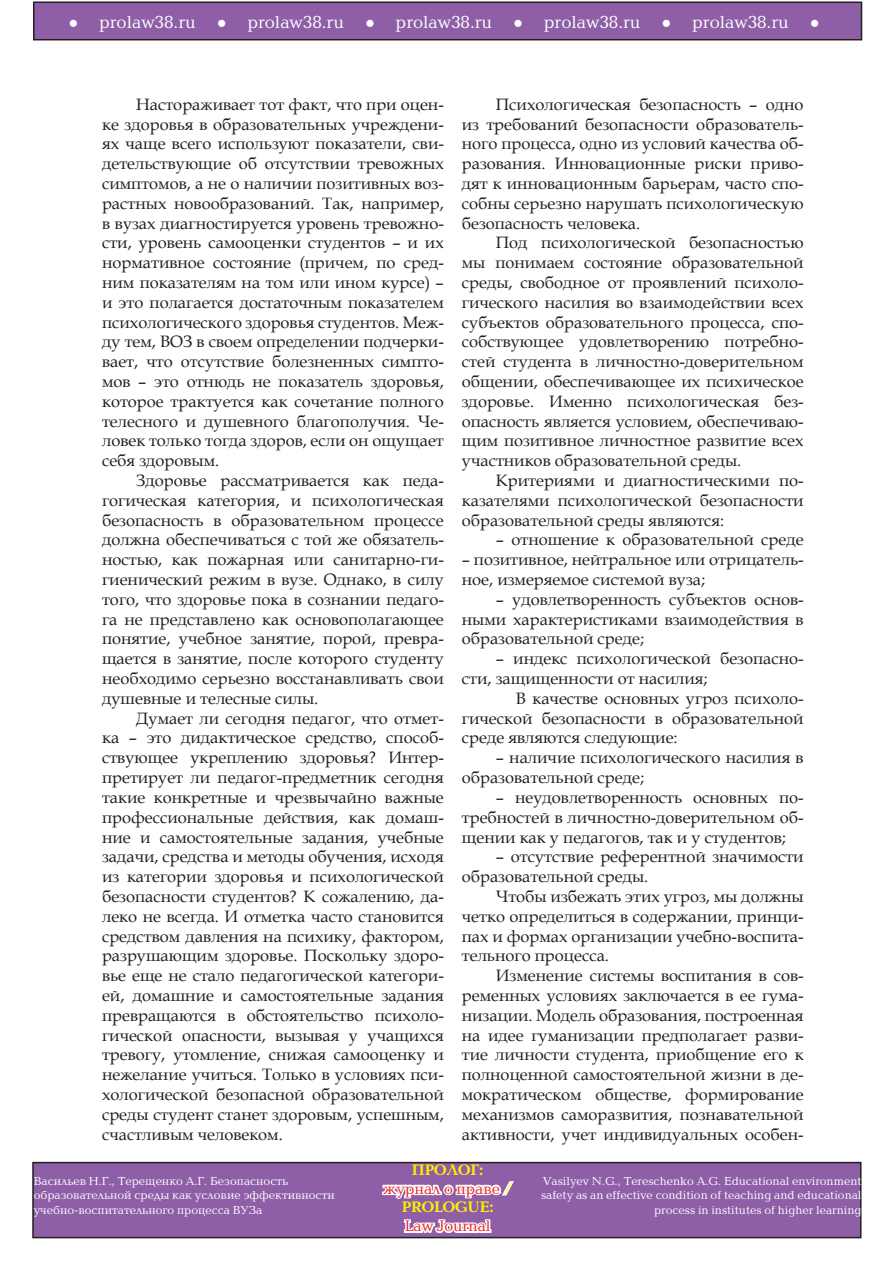
<style>
.page{position:relative;width:893px;height:1263px;background:#fff}
.page>*{position:absolute;margin:0;border:0;box-sizing:border-box;transform-origin:0 0}
.t1{font:18px "Baltica C";color:#fff}
.t2{font:16.5px/19.8px "Book Antiqua";color:#231f20;text-align:justify}
.t3{font:700 15.75px/18.9px "Baltica C";color:#fff101;text-align:center}
.t4{font:15.75px "Baltica C";color:#ee1f23}
.t5{font:12px/14.4px "Baltica C";color:#fff}
.s1{font-family:"Book Antiqua";font-size:16.5px}
.s2{font-weight:400;color:#ee1f23}
.s3{font-weight:400}
</style>
<div class="page">
<div style="left:34px;top:2px;width:827px;height:38px;background:#8e5ea7"></div>
<div style="left:33px;top:2px;width:829px;height:38px;border:2px solid #231f20"></div>
<div style="left:33px;top:1162px;width:828px;height:75px;background:#8e5ea7"></div>
<div style="left:32px;top:1162px;width:829px;height:76px;border:2px solid #231f20"></div>
<svg style="left:382px;top:1181px;width:132px;height:18px"></svg>
<svg style="left:402px;top:1219px;width:91px;height:17px"></svg>
<p class="t1" style="left:69px;top:13px;width:753px"><span class="s1">●</span> prolaw38.ru <span class="s1">●</span> prolaw38.ru <span class="s1">●</span> prolaw38.ru <span class="s1">●</span> prolaw38.ru <span class="s1">●</span> prolaw38.ru <span class="s1">●</span></p>
<p class="t2" style="left:102px;top:94px;width:343px;text-indent:34px">Настораживает тот факт, что при оцен&shy;ке здоровья в образовательных учреждени&shy;ях чаще всего используют показатели, сви&shy;детельствующие об отсутствии тревожных симптомов, а не о наличии позитивных воз&shy;растных новообразований. Так, например, в вузах диагностируется уровень тревожно&shy;сти, уровень самооценки студентов – и их нормативное состояние (причем, по сред&shy;ним показателям на том или ином курсе) – и это полагается достаточным показателем психологического здоровья студентов. Меж&shy;ду тем, ВОЗ в своем определении подчерки&shy;вает, что отсутствие болезненных симпто&shy;мов – это отнюдь не показатель здоровья, которое трактуется как сочетание полного телесного и душевного благополучия. Че&shy;ловек только тогда здоров, если он ощущает себя здоровым.</p>
<p class="t2" style="left:102px;top:470px;width:343px;text-indent:34px">Здоровье рассматривается как педа&shy;гогическая категория, и психологическая безопасность в образовательном процессе должна обеспечиваться с той же обязатель&shy;ностью, как пожарная или санитарно-ги&shy;гиенический режим в вузе. Однако, в силу того, что здоровье пока в сознании педаго&shy;га не представлено как основополагающее понятие, учебное занятие, порой, превра&shy;щается в занятие, после которого студенту необходимо серьезно восстанавливать свои душевные и телесные силы.</p>
<p class="t2" style="left:102px;top:708px;width:343px;text-indent:34px">Думает ли сегодня педагог, что отмет&shy;ка – это дидактическое средство, способ&shy;ствующее укреплению здоровья? Интер&shy;претирует ли педагог-предметник сегодня такие конкретные и чрезвычайно важные профессиональные действия, как домаш&shy;ние и самостоятельные задания, учебные задачи, средства и методы обучения, исходя из категории здоровья и психологической безопасности студентов? К сожалению, да&shy;леко не всегда. И отметка часто становится средством давления на психику, фактором, разрушающим здоровье. Поскольку здоро&shy;вье еще не стало педагогической категори&shy;ей, домашние и самостоятельные задания превращаются в обстоятельство психоло&shy;гической опасности, вызывая у учащихся тревогу, утомление, снижая самооценку и нежелание учиться. Только в условиях пси&shy;хологической безопасной образовательной среды студент станет здоровым, успешным, счастливым человеком.</p>
<p class="t2" style="left:462px;top:94px;width:343px;text-indent:34px">Психологическая безопасность – одно из требований безопасности образователь&shy;ного процесса, одно из условий качества об&shy;разования. Инновационные риски приво&shy;дят к инновационным барьерам, часто спо&shy;собны серьезно нарушать психологическую безопасность человека.</p>
<p class="t2" style="left:462px;top:233px;width:343px;text-indent:34px">Под психологической безопасностью мы понимаем состояние образовательной среды, свободное от проявлений психоло&shy;гического насилия во взаимодействии всех субъектов образовательного процесса, спо&shy;собствующее удовлетворению потребно&shy;стей студента в личностно-доверительном общении, обеспечивающее их психическое здоровье. Именно психологическая без&shy;опасность является условием, обеспечиваю&shy;щим позитивное личностное развитие всех участников образовательной среды.</p>
<p class="t2" style="left:462px;top:470px;width:343px;text-indent:34px">Критериями и диагностическими по&shy;казателями психологической безопасности образовательной среды являются:</p>
<p class="t2" style="left:496px;top:530px;width:309px">– отношение к образовательной среде</p>
<p class="t2" style="left:462px;top:549px;width:343px">– позитивное, нейтральное или отрицатель&shy;ное, измеряемое системой вуза;</p>
<p class="t2" style="left:462px;top:589px;width:343px;text-indent:34px">– удовлетворенность субъектов основ&shy;ными характеристиками взаимодействия в образовательной среде;</p>
<p class="t2" style="left:462px;top:648px;width:343px;text-indent:34px">– индекс психологической безопасно&shy;сти, защищенности от насилия;</p>
<p class="t2" style="left:462px;top:688px;width:343px;text-indent:54px">В качестве основных угроз психоло&shy;гической безопасности в образовательной среде являются следующие:</p>
<p class="t2" style="left:462px;top:747px;width:343px;text-indent:34px">– наличие психологического насилия в образовательной среде;</p>
<p class="t2" style="left:462px;top:787px;width:343px;text-indent:34px">– неудовлетворенность основных по&shy;требностей в личностно-доверительном об&shy;щении как у педагогов, так и у студентов;</p>
<p class="t2" style="left:462px;top:846px;width:343px;text-indent:34px">– отсутствие референтной значимости образовательной среды.</p>
<p class="t2" style="left:462px;top:886px;width:343px;text-indent:34px">Чтобы избежать этих угроз, мы должны четко определиться в содержании, принци&shy;пах и формах организации учебно-воспита&shy;тельного процесса.</p>
<p class="t2" style="left:462px;top:965px;width:343px;text-indent:34px">Изменение системы воспитания в сов&shy;ременных условиях заключается в ее гума&shy;низации. Модель образования, построенная на идее гуманизации предполагает разви&shy;тие личности студента, приобщение его к полноценной самостоятельной жизни в де&shy;мократическом обществе, формирование механизмов саморазвития, познавательной активности, учет индивидуальных особен-</p>
<p class="t3" style="left:383px;top:1161px;width:130px">ПРОЛОГ: <span class="s2">журнал о праве</span> <span class="s3">/<br></span>PROLOGUE:</p>
<p class="t4" style="left:405px;top:1218px;width:87px">Law Journal</p>
<p class="t5" style="left:34px;top:1174px;width:303px">Васильев Н.Г., Терещенко А.Г. Безопасность образовательной среды как условие эффективности учебно-воспитательного процесса ВУЗа</p>
<p class="t5" style="left:541px;top:1174px;width:322px;text-align:right">Vasilyev N.G., Tereschenko A.G. Educational environment safety as an effective condition of teaching and educational process in institutes of higher learning</p>
</div>
